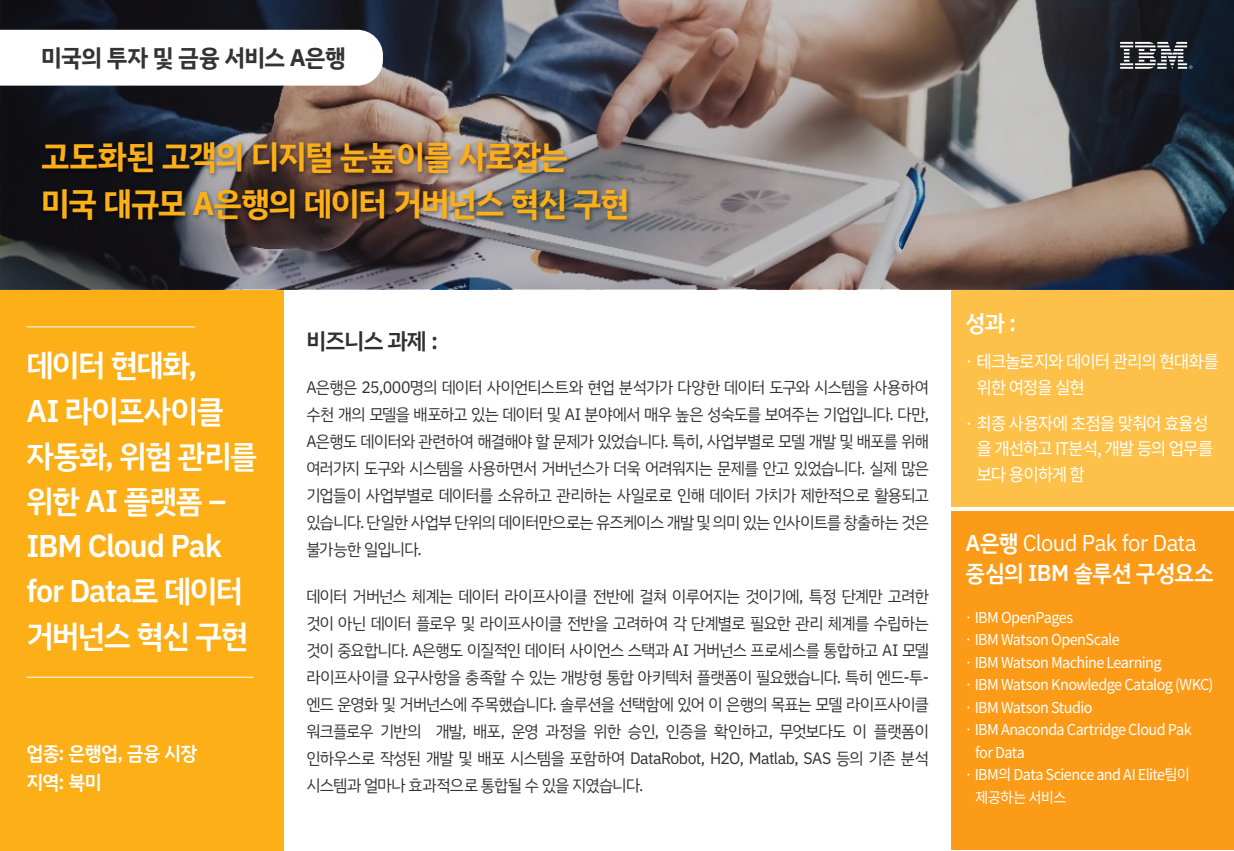
<style>
.page{position:relative;width:1234px;height:851px;background:#fff}
.page>*{position:absolute;margin:0;border:0;box-sizing:border-box;transform-origin:0 0}
.t1{font:700 33px/46.5px "IBM Plex Sans KR";letter-spacing:-.035em;color:#fcaf17}
.t2{font:600 31.5px/45px "IBM Plex Sans KR";letter-spacing:-.04em;color:#fff}
.t3{font:700 24px "IBM Plex Sans KR";letter-spacing:-.025em;color:#333}
.t4{font:600 22.95px/29.7px "IBM Plex Sans KR";letter-spacing:-.02em;color:#fff;scale:.96 1}
.t5{font:600 22.95px "IBM Plex Sans KR";letter-spacing:-.035em;color:#303030}
.t6{font:600 22.95px "IBM Plex Sans KR";letter-spacing:-.02em;color:#fff}
.t7{font:600 19.5px/29.7px "IBM Plex Sans KR";letter-spacing:-.025em;color:#fff}
.t8{font:17.55px/25.7px "Noto Sans KR";letter-spacing:-.07em;color:#fff;scale:.96 1}
.t9{font:16.5px/27px "IBM Plex Sans KR";letter-spacing:-.04em;color:#303030;text-align:justify;scale:.96 1}
.t10{font:15px "Noto Sans KR";letter-spacing:-.04em;color:#fff;scale:.96 1}
.s1{font-weight:400}
</style>
<div class="page">
<div style="left:951px;top:263px;width:282px;height:244px;background:#fdc14a"></div>
<div style="left:951px;top:511px;width:282px;height:338px;background:#fc9b17"></div>
<div style="left:0;top:281px;width:284px;height:569px;background:#fcaf17"></div>
<img style="left:0;top:0;width:1233px;height:289px">
<svg style="left:0;top:30px;width:383px;height:56px"></svg>
<div style="left:39px;top:140px;width:594px;height:86px;background:#000;opacity:.43"></div>
<hr style="left:26px;top:326px;width:169px;height:1px;background:#fff">
<hr style="left:26px;top:676px;width:227px;height:1px;background:#fff">
<svg style="left:1119px;top:42px;width:73px;height:27px"></svg>
<h3 class="t3" style="left:41px;top:43px;width:306px">미국의 투자 및 금융 서비스 A은행</h3>
<h1 class="t1" style="left:41px;top:134px;width:589px">고도화된 고객의 디지털 눈높이를 사로잡는 미국 대규모 A은행의 데이터 거버넌스 혁신 구현</h1>
<h2 class="t2" style="left:26px;top:343px;width:232px">데이터 현대화,<br>AI 라이프사이클 자동화, 위험 관리를 위한 AI 플랫폼 –<br>IBM Cloud Pak for Data로 데이터 거버넌스 혁신 구현</h2>
<p class="t7" style="left:26px;top:737px;width:172px">업종: 은행업, 금융 시장 지역: 북미</p>
<h3 class="t5" style="left:306px;top:327px;width:133px">비즈니스 과제 :</h3>
<p class="t9" style="left:306px;top:373px;width:650px">A은행은 25,000명의 데이터 사이언티스트와 현업 분석가가 다양한 데이터 도구와 시스템을 사용하여 수천 개의 모델을 배포하고 있는 데이터 및 AI 분야에서 매우 높은 성숙도를 보여주는 기업입니다. 다만, A은행도 데이터와 관련하여 해결해야 할 문제가 있었습니다. 특히, 사업부별로 모델 개발 및 배포를 위해 여러가지 도구와 시스템을 사용하면서 거버넌스가 더욱 어려워지는 문제를 안고 있었습니다. 실제 많은 기업들이 사업부별로 데이터를 소유하고 관리하는 사일로로 인해 데이터 가치가 제한적으로 활용되고 있습니다. 단일한 사업부 단위의 데이터만으로는 유즈케이스 개발 및 의미 있는 인사이트를 창출하는 것은 불가능한 일입니다.</p>
<p class="t9" style="left:306px;top:582px;width:650px">데이터 거버넌스 체계는 데이터 라이프사이클 전반에 걸쳐 이루어지는 것이기에, 특정 단계만 고려한 것이 아닌 데이터 플로우 및 라이프사이클 전반을 고려하여 각 단계별로 필요한 관리 체계를 수립하는 것이 중요합니다. A은행도 이질적인 데이터 사이언스 스택과 AI 거버넌스 프로세스를 통합하고 AI 모델 라이프사이클 요구사항을 충족할 수 있는 개방형 통합 아키텍처 플랫폼이 필요했습니다. 특히 엔드-투-엔드 운영화 및 거버넌스에 주목했습니다. 솔루션을 선택함에 있어 이 은행의 목표는 모델 라이프사이클 워크플로우 기반의 개발, 배포, 운영 과정을 위한 승인, 인증을 확인하고, 무엇보다도 이 플랫폼이 인하우스로 작성된 개발 및 배포 시스템을 포함하여 DataRobot, H2O, Matlab, SAS 등의 기존 분석 시스템과 얼마나 효과적으로 통합될 수 있을 지였습니다.</p>
<h3 class="t6" style="left:965px;top:309px;width:52px">성과 :</h3>
<p class="t8" style="left:976px;top:349px;width:254px;text-indent:-12px">· 테크놀로지와 데이터 관리의 현대화를 위한 여정을 실현</p>
<p class="t8" style="left:976px;top:411px;width:248px;text-indent:-12px">· 최종 사용자에 초점을 맞춰어 효율성 을 개선하고 IT분석, 개발 등의 업무를 보다 용이하게 함</p>
<h3 class="t4" style="left:965px;top:528px;width:260px">A은행 <span class="s1">Cloud Pak for Data </span>중심의 IBM 솔루션 구성요소</h3>
<p class="t10" style="left:964px;top:608px;width:115px">· IBM OpenPages</p>
<p class="t10" style="left:964px;top:631px;width:163px">· IBM Watson OpenScale</p>
<p class="t10" style="left:964px;top:653px;width:207px">· IBM Watson Machine Learning</p>
<p class="t10" style="left:964px;top:676px;width:261px">· IBM Watson Knowledge Catalog (WKC)</p>
<p class="t10" style="left:964px;top:698px;width:135px">· IBM Watson Studio</p>
<p class="t10" style="left:964px;top:721px;width:238px">· IBM Anaconda Cartridge Cloud Pak</p>
<p class="t10" style="left:974px;top:743px;width:53px">for Data</p>
<p class="t10" style="left:964px;top:766px;width:236px">· IBM의 Data Science and AI Elite팀이</p>
<p class="t10" style="left:974px;top:788px;width:97px">제공하는 서비스</p>
</div>
